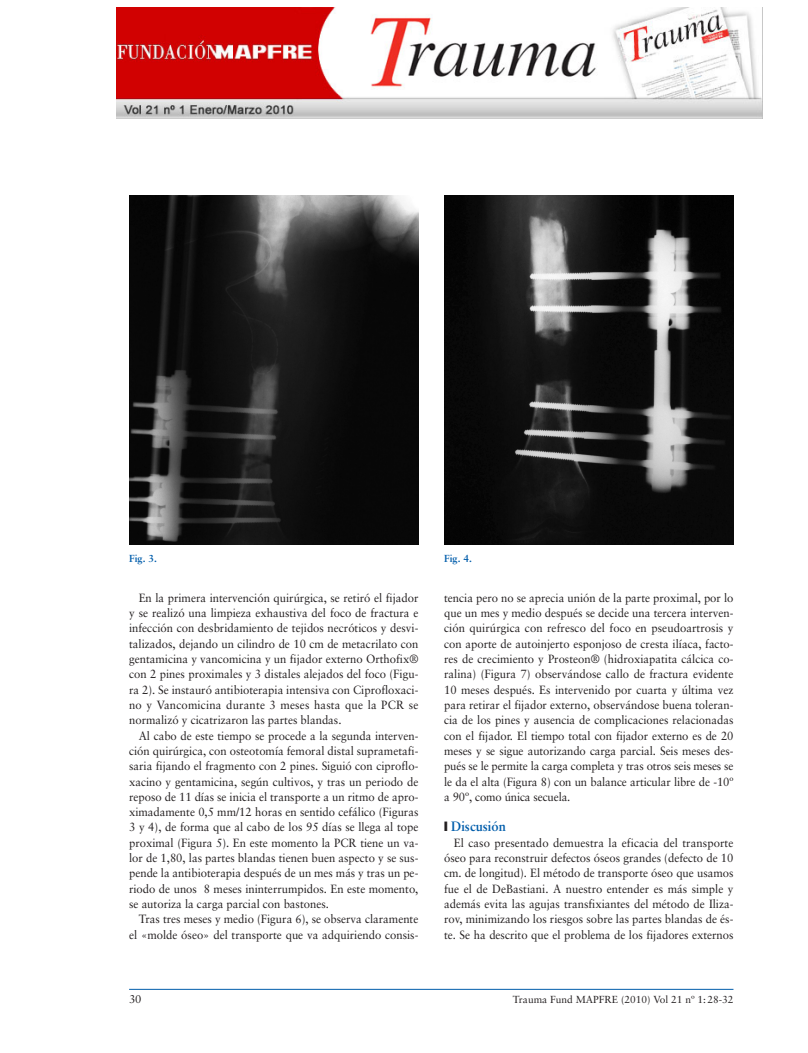
<style>
.page{position:relative;width:808px;height:1053px;background:#fff}
.page>*{position:absolute;margin:0;border:0;box-sizing:border-box;transform-origin:0 0}
.t1{font:700 13.62px "Sabon";color:#015dab;scale:.95 1}
.t2{font:11.88px/15.2px "Sabon";color:#231f20;text-align:justify;scale:.95 1}
.t3{font:11.38px "Sabon";color:#231f20}
.t4{font:10.25px "Sabon";color:#231f20}
.t5{font:700 10.25px "Sabon";color:#015dab}
.s1{color:#231f20}
</style>
<div class="page">
<img style="left:116px;top:7px;width:647px;height:112px">
<hr style="left:129px;top:988px;width:604px;height:1px;background:#015dab">
<img style="left:129px;top:195px;width:289px;height:349px">
<img style="left:444px;top:195px;width:289px;height:349px">
<p class="t5" style="left:129px;top:553px;width:29px">Fig. 3.</p>
<p class="t5" style="left:444px;top:554px;width:29px">Fig. 4.</p>
<p class="t2" style="left:129px;top:591px;width:306px;text-indent:10px">En la primera intervención quirúrgica, se retiró el fijador y se realizó una limpieza exhaustiva del foco de fractura e infección con desbridamiento de tejidos necróticos y desvi&shy;talizados, dejando un cilindro de 10 cm de metacrilato con gentamicina y vancomicina y un fijador externo Orthofix® con 2 pines proximales y 3 distales alejados del foco (Figu&shy;ra 2). Se instauró antibioterapia intensiva con Ciprofloxaci&shy;no y Vancomicina durante 3 meses hasta que la PCR se normalizó y cicatrizaron las partes blandas.</p>
<p class="t2" style="left:129px;top:728px;width:306px;text-indent:10px">Al cabo de este tiempo se procede a la segunda interven&shy;ción quirúrgica, con osteotomía femoral distal suprametafi&shy;saria fijando el fragmento con 2 pines. Siguió con ciproflo&shy;xacino y gentamicina, según cultivos, y tras un periodo de reposo de 11 días se inicia el transporte a un ritmo de apro&shy;ximadamente 0,5 mm/12 horas en sentido cefálico (Figuras 3 y 4), de forma que al cabo de los 95 días se llega al tope proximal (Figura 5). En este momento la PCR tiene un va&shy;lor de 1,80, las partes blandas tienen buen aspecto y se sus&shy;pende la antibioterapia después de un mes más y tras un pe&shy;riodo de unos 8 meses ininterrumpidos. En este momento, se autoriza la carga parcial con bastones.</p>
<p class="t2" style="left:129px;top:912px;width:306px;text-align:right">Tras tres meses y medio (Figura 6), se observa claramente el «molde óseo» del transporte que va adquiriendo consis-</p>
<p class="t2" style="left:444px;top:591px;width:306px">tencia pero no se aprecia unión de la parte proximal, por lo que un mes y medio después se decide una tercera interven&shy;ción quirúrgica con refresco del foco en pseudoartrosis y con aporte de autoinjerto esponjoso de cresta ilíaca, facto&shy;res de crecimiento y Prosteon® (hidroxiapatita cálcica co&shy;ralina) (Figura 7) observándose callo de fractura evidente 10 meses después. Es intervenido por cuarta y última vez para retirar el fijador externo, observándose buena toleran&shy;cia de los pines y ausencia de complicaciones relacionadas con el fijador. El tiempo total con fijador externo es de 20 meses y se sigue autorizando carga parcial. Seis meses des&shy;pués se le permite la carga completa y tras otros seis meses se le da el alta (Figura 8) con un balance articular libre de -10º a 90º, como única secuela.</p>
<p class="t1" style="left:444px;top:820px;width:67px"><span class="s1">❙</span> Discusión</p>
<p class="t2" style="left:444px;top:835px;width:306px;text-indent:10px">El caso presentado demuestra la eficacia del transporte óseo para reconstruir defectos óseos grandes (defecto de 10 cm. de longitud). El método de transporte óseo que usamos fue el de DeBastiani. A nuestro entender es más simple y además evita las agujas transfixiantes del método de Iliza&shy;rov, minimizando los riesgos sobre las partes blandas de és&shy;te. Se ha descrito que el problema de los fijadores externos</p>
<p class="t3" style="left:129px;top:994px;width:14px">30</p>
<p class="t4" style="left:513px;top:995px;width:222px">Trauma Fund MAPFRE (2010) Vol 21 nº 1:28-32</p>
</div>
